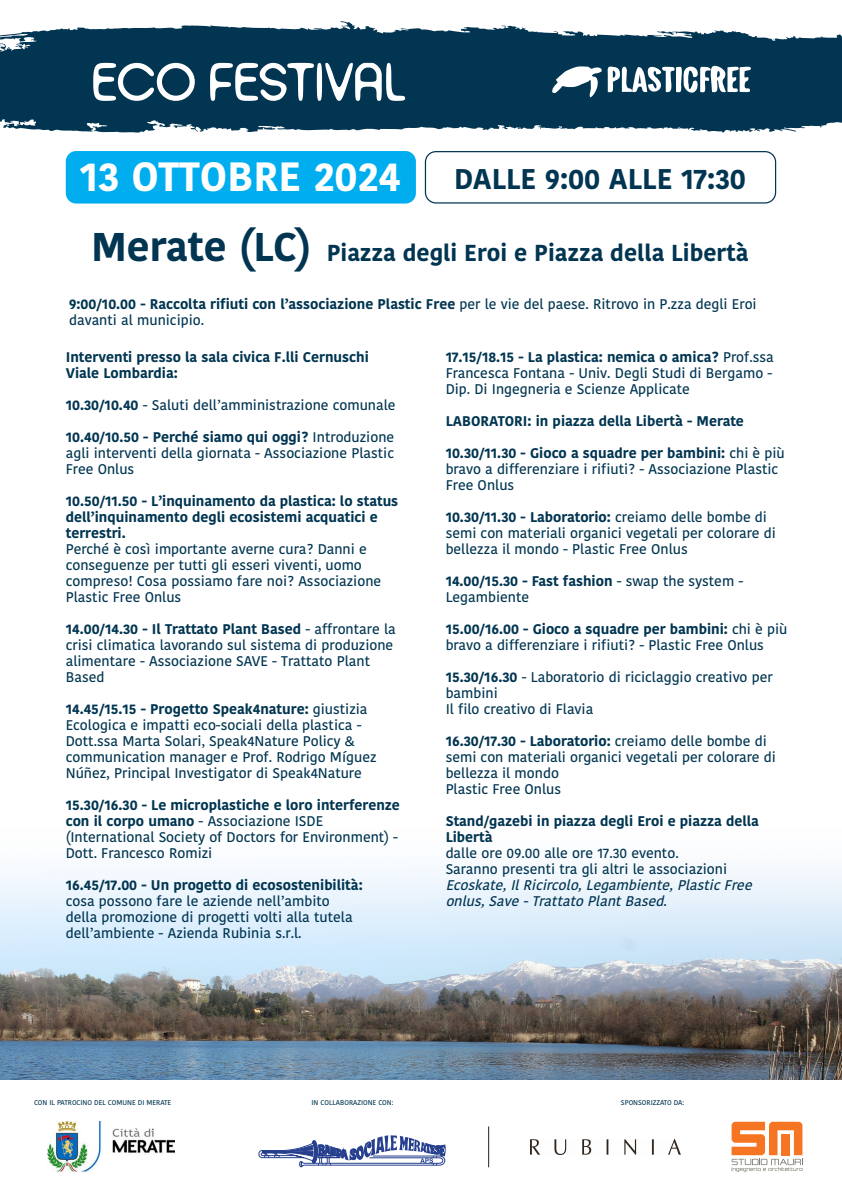
<style>
.page{position:relative;width:842px;height:1191px;background:#fff}
.page>*{position:absolute;margin:0;border:0;box-sizing:border-box;transform-origin:0 0}
.t1{font:54.3px "Angelika Playfull";letter-spacing:-.04em;color:#fff}
.t2{font:700 40.8px "Kohinoor Telugu";color:#fff}
.t3{font:700 40px "Kohinoor Telugu";color:#013551}
.t4{font:700 28.4px "Kohinoor Telugu";color:#013551}
.t5{font:700 23px "Kohinoor Telugu";color:#013551}
.t6{font:500 14px/16px "Kohinoor Telugu";color:#013551}
.t7{font:700 14px/16px "Kohinoor Telugu";color:#013551}
.t8{font:italic 500 14px/16px "Kohinoor Telugu";color:#013551}
.t9{font:500 6.9px "Kohinoor Telugu";color:#013551}
.s1{font-weight:700}
.s2{font-style:normal}
</style>
<div class="page">
<img style="left:0;top:1071px;width:842px;height:8px">
<svg style="left:0;top:870px;width:842px;height:201px;background:#a6b0b9"></svg>
<svg style="left:0;top:21px;width:842px;height:112px;background:#26536a"></svg>
<svg style="left:552px;top:57px;width:202px;height:42px"></svg>
<div style="left:425px;top:151px;width:351px;height:52px;border:1px solid #013551;border-radius:11px"></div>
<div style="left:66px;top:151px;width:350px;height:52px;background:#00aeef;border-radius:11px"></div>
<svg style="left:259px;top:1135px;width:186px;height:32px"></svg>
<svg style="left:732px;top:1121px;width:70px;height:51px"></svg>
<img style="left:531px;top:1139px;width:150px;height:15px">
<hr style="left:488px;top:1126px;width:1px;height:41px;background:#231f20">
<img style="left:47px;top:1121px;width:127px;height:51px">
<p class="t1" style="left:91px;top:53px;width:318px">ECO FESTIVAL</p>
<p class="t2" style="left:80px;top:153px;width:322px">13 OTTOBRE 2024</p>
<p class="t4" style="left:454px;top:162px;width:293px">DALLE 9:00 ALLE 17:30</p>
<p class="t3" style="left:91px;top:224px;width:222px">Merate (LC)</p>
<p class="t5" style="left:327px;top:239px;width:423px">Piazza degli Eroi e Piazza della Libertà</p>
<p class="t6" style="left:69px;top:296px;width:689px"><span class="s1">9:00/10.00 - Raccolta rifiuti con l’associazione Plastic Free</span> per le vie del paese. Ritrovo in P.zza degli Eroi davanti al municipio.</p>
<p class="t7" style="left:66px;top:349px;width:305px">Interventi presso la sala civica F.lli Cernuschi</p>
<p class="t7" style="left:66px;top:365px;width:113px">Viale Lombardia:</p>
<p class="t6" style="left:66px;top:397px;width:331px"><span class="s1">10.30/10.40</span> - Saluti dell’amministrazione comunale</p>
<p class="t6" style="left:66px;top:429px;width:330px;text-align:justify"><span class="s1">10.40/10.50 - Perché siamo qui oggi?</span> Introduzione agli interventi della giornata - Associazione Plastic Free Onlus</p>
<p class="t7" style="left:66px;top:493px;width:334px">10.50/11.50 - L’inquinamento da plastica: lo status dell’inquinamento degli ecosistemi acquatici e terrestri.</p>
<p class="t6" style="left:66px;top:541px;width:317px">Perché è così importante averne cura? Danni e conseguenze per tutti gli esseri viventi, uomo compreso! Cosa possiamo fare noi? Associazione Plastic Free Onlus</p>
<p class="t6" style="left:66px;top:621px;width:332px"><span class="s1">14.00/14.30 - Il Trattato Plant Based</span> - affrontare la crisi climatica lavorando sul sistema di produzione alimentare - Associazione SAVE - Trattato Plant Based</p>
<p class="t6" style="left:66px;top:701px;width:312px"><span class="s1">14.45/15.15 - Progetto Speak4nature:</span> giustizia Ecologica e impatti eco-sociali della plastica - Dott.ssa Marta Solari, Speak4Nature Policy &amp; communication manager e Prof. Rodrigo Míguez Núñez, Principal Investigator di Speak4Nature</p>
<p class="t6" style="left:66px;top:797px;width:336px"><span class="s1">15.30/16.30 - Le microplastiche e loro interferenze con il corpo umano</span> - Associazione ISDE (International Society of Doctors for Environment) - Dott. Francesco Romizi</p>
<p class="t6" style="left:66px;top:877px;width:298px"><span class="s1">16.45/17.00 - Un progetto di ecosostenibilità: </span>cosa possono fare le aziende nell’ambito della promozione di progetti volti alla tutela dell’ambiente - Azienda Rubinia s.r.l.</p>
<p class="t6" style="left:446px;top:349px;width:330px;text-align:justify"><span class="s1">17.15/18.15 - La plastica: nemica o amica?</span> Prof.ssa Francesca Fontana - Univ. Degli Studi di Bergamo - Dip. Di Ingegneria e Scienze Applicate</p>
<p class="t7" style="left:446px;top:413px;width:300px">LABORATORI: in piazza della Libertà - Merate</p>
<p class="t6" style="left:446px;top:445px;width:341px"><span class="s1">10.30/11.30 - Gioco a squadre per bambini:</span> chi è più bravo a differenziare i rifiuti? - Associazione Plastic<br>Free Onlus</p>
<p class="t6" style="left:446px;top:509px;width:332px"><span class="s1">10.30/11.30 - Laboratorio:</span> creiamo delle bombe di semi con materiali organici vegetali per colorare di bellezza il mondo - Plastic Free Onlus</p>
<p class="t6" style="left:446px;top:573px;width:299px"><span class="s1">14.00/15.30 - Fast fashion</span> - swap the system -<br>Legambiente</p>
<p class="t6" style="left:446px;top:621px;width:343px"><span class="s1">15.00/16.00 - Gioco a squadre per bambini:</span> chi è più bravo a differenziare i rifiuti? - Plastic Free Onlus</p>
<p class="t6" style="left:446px;top:669px;width:328px"><span class="s1">15.30/16.30</span> - Laboratorio di riciclaggio creativo per bambini</p>
<p class="t6" style="left:446px;top:701px;width:149px">Il filo creativo di Flavia</p>
<p class="t6" style="left:446px;top:733px;width:332px"><span class="s1">16.30/17.30 - Laboratorio:</span> creiamo delle bombe di semi con materiali organici vegetali per colorare di bellezza il mondo</p>
<p class="t6" style="left:446px;top:781px;width:117px">Plastic Free Onlus</p>
<p class="t7" style="left:446px;top:813px;width:315px">Stand/gazebi in piazza degli Eroi e piazza della<br>Libertà</p>
<p class="t6" style="left:446px;top:845px;width:235px">dalle ore 09.00 alle ore 17.30 evento.</p>
<p class="t8" style="left:446px;top:861px;width:313px"><span class="s2">Saranno presenti tra gli altri le associazioni<br></span>Ecoskate,IlRicircolo,Legambiente,PlasticFree onlus,Save-TrattatoPlantBased<span class="s2">.</span></p>
<p class="t9" style="left:34px;top:1098px;width:139px">CON IL PATROCINO DEL COMUNE DI MERATE</p>
<p class="t9" style="left:311px;top:1098px;width:83px">IN COLLABORAZIONE CON:</p>
<p class="t9" style="left:621px;top:1098px;width:65px">SPONSORIZZATO DA:</p>
</div>
